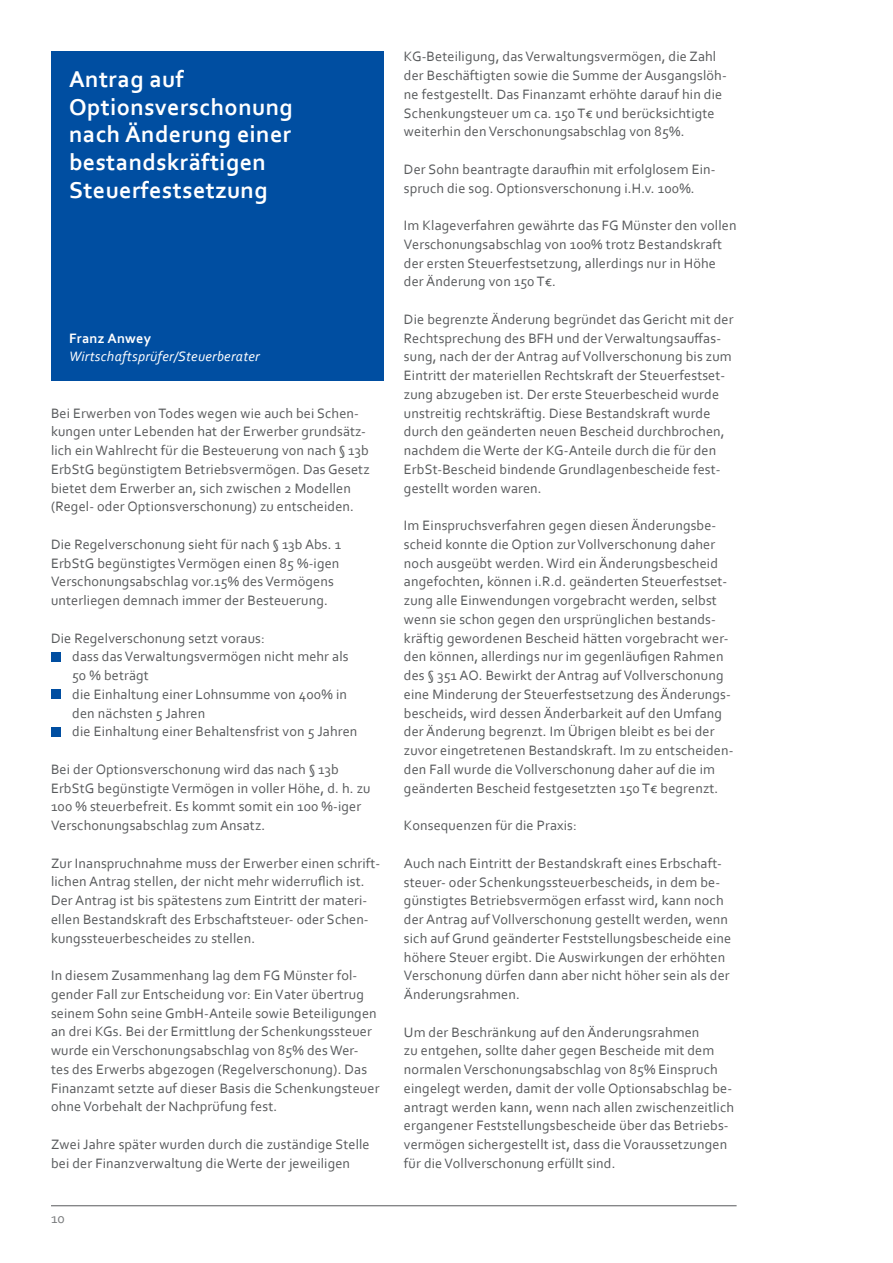
<style>
.page{position:relative;width:893px;height:1263px;background:#fff}
.page>*{position:absolute;margin:0;border:0;box-sizing:border-box;transform-origin:0 0}
.t1{font:700 24px/27.8px "Corbel";letter-spacing:.02em;color:#fff}
.t2{font:14.25px/18.8px "Corbel";letter-spacing:.01em;color:#57595b}
.t3{font:italic 14.25px "Corbel";letter-spacing:.02em;color:#fff}
.t4{font:700 14.25px "Corbel";letter-spacing:.02em;color:#fff}
.t5{font:14.25px "Corbel";color:#787a7c}
</style>
<div class="page">
<hr style="left:51px;top:1205px;width:686px;height:1px;background:#57595b">
<div style="left:51px;top:51px;width:332px;height:329px;background:#004ea1"></div>
<div style="left:51px;top:652px;width:9px;height:9px;background:#004ea1"></div>
<div style="left:51px;top:690px;width:9px;height:9px;background:#004ea1"></div>
<div style="left:51px;top:727px;width:9px;height:9px;background:#004ea1"></div>
<h1 class="t1" style="left:69px;top:64px;width:225px">Antrag auf<br>Optionsverschonung nach Änderung einer bestandskräftigen<br>Steuerfestsetzung</h1>
<p class="t4" style="left:69px;top:329px;width:83px">Franz Anwey</p>
<p class="t3" style="left:69px;top:348px;width:192px">Wirtschaftsprüfer/Steuerberater</p>
<p class="t2" style="left:51px;top:403px;width:320px">Bei Erwerben von Todes wegen wie auch bei Schen&shy;kungen unter Lebenden hat der Erwerber grundsätz&shy;lich ein Wahlrecht für die Besteuerung von nach § 13b ErbStG begünstigtem Betriebsvermögen. Das Gesetz bietet dem Erwerber an, sich zwischen 2 Modellen (Regel- oder Optionsverschonung) zu entscheiden.</p>
<p class="t2" style="left:51px;top:534px;width:292px">Die Regelverschonung sieht für nach § 13b Abs. 1<br>ErbStG begünstigtes Vermögen einen 85 %-igen Verschonungsabschlag vor.15% des Vermögens unterliegen demnach immer der Besteuerung.</p>
<p class="t2" style="left:72px;top:628px;width:287px;text-indent:-21px">Die Regelverschonung setzt voraus:<br>dass das Verwaltungsvermögen nicht mehr als 50 % beträgt<br>die Einhaltung einer Lohnsumme von 400% in den nächsten 5 Jahren<br>die Einhaltung einer Behaltensfrist von 5 Jahren</p>
<p class="t2" style="left:51px;top:759px;width:321px">Bei der Optionsverschonung wird das nach § 13b ErbStG begünstigte Vermögen in voller Höhe, d. h. zu 100 % steuerbefreit. Es kommt somit ein 100 %-iger Verschonungsabschlag zum Ansatz.</p>
<p class="t2" style="left:51px;top:853px;width:331px">Zur Inanspruchnahme muss der Erwerber einen schrift&shy;lichen Antrag stellen, der nicht mehr widerruflich ist.<br>Der Antrag ist bis spätestens zum Eintritt der materi&shy;ellen Bestandskraft des Erbschaftsteuer- oder Schen&shy;kungssteuerbescheides zu stellen.</p>
<p class="t2" style="left:51px;top:966px;width:330px">In diesem Zusammenhang lag dem FG Münster fol&shy;gender Fall zur Entscheidung vor: Ein Vater übertrug seinem Sohn seine GmbH-Anteile sowie Beteiligungen an drei KGs. Bei der Ermittlung der Schenkungssteuer wurde ein Verschonungsabschlag von 85% des Wer&shy;tes des Erwerbs abgezogen (Regelverschonung). Das Finanzamt setzte auf dieser Basis die Schenkungsteuer ohne Vorbehalt der Nachprüfung fest.</p>
<p class="t2" style="left:51px;top:1134px;width:320px">Zwei Jahre später wurden durch die zuständige Stelle bei der Finanzverwaltung die Werte der jeweiligen</p>
<p class="t5" style="left:51px;top:1209px;width:15px">10</p>
<p class="t2" style="left:404px;top:47px;width:324px">KG-Beteiligung, das Verwaltungsvermögen, die Zahl der Beschäftigten sowie die Summe der Ausgangslöh&shy;ne festgestellt. Das Finanzamt erhöhte darauf hin die Schenkungsteuer um ca. 150 T€ und berücksichtigte weiterhin den Verschonungsabschlag von 85%.</p>
<p class="t2" style="left:404px;top:159px;width:313px">Der Sohn beantragte daraufhin mit erfolglosem Ein&shy;spruch die sog. Optionsverschonung i.H.v. 100%.</p>
<p class="t2" style="left:404px;top:216px;width:334px">Im Klageverfahren gewährte das FG Münster den vollen Verschonungsabschlag von 100% trotz Bestandskraft der ersten Steuerfestsetzung, allerdings nur in Höhe der Änderung von 150 T€.</p>
<p class="t2" style="left:404px;top:309px;width:331px">Die begrenzte Änderung begründet das Gericht mit der Rechtsprechung des BFH und der Verwaltungsauffas&shy;sung, nach der der Antrag auf Vollverschonung bis zum Eintritt der materiellen Rechtskraft der Steuerfestset&shy;zung abzugeben ist. Der erste Steuerbescheid wurde unstreitig rechtskräftig. Diese Bestandskraft wurde durch den geänderten neuen Bescheid durchbrochen, nachdem die Werte der KG-Anteile durch die für den ErbSt-Bescheid bindende Grundlagenbescheide fest&shy;gestellt worden waren.</p>
<p class="t2" style="left:404px;top:516px;width:331px">Im Einspruchsverfahren gegen diesen Änderungsbe&shy;scheid konnte die Option zur Vollverschonung daher noch ausgeübt werden. Wird ein Änderungsbescheid angefochten, können i.R.d. geänderten Steuerfestset&shy;zung alle Einwendungen vorgebracht werden, selbst wenn sie schon gegen den ursprünglichen bestands&shy;kräftig gewordenen Bescheid hätten vorgebracht wer&shy;den können, allerdings nur im gegenläufigen Rahmen des § 351 AO. Bewirkt der Antrag auf Vollverschonung eine Minderung der Steuerfestsetzung des Änderungs&shy;bescheids, wird dessen Änderbarkeit auf den Umfang der Änderung begrenzt. Im Übrigen bleibt es bei der zuvor eingetretenen Bestandskraft. Im zu entscheiden&shy;den Fall wurde die Vollverschonung daher auf die im geänderten Bescheid festgesetzten 150 T€ begrenzt.</p>
<p class="t2" style="left:404px;top:816px;width:174px">Konsequenzen für die Praxis:</p>
<p class="t2" style="left:404px;top:853px;width:329px">Auch nach Eintritt der Bestandskraft eines Erbschaft&shy;steuer- oder Schenkungssteuerbescheids, in dem be&shy;günstigtes Betriebsvermögen erfasst wird, kann noch der Antrag auf Vollverschonung gestellt werden, wenn sich auf Grund geänderter Feststellungsbescheide eine höhere Steuer ergibt. Die Auswirkungen der erhöhten Verschonung dürfen dann aber nicht höher sein als der Änderungsrahmen.</p>
<p class="t2" style="left:404px;top:1022px;width:332px">Um der Beschränkung auf den Änderungsrahmen<br>zu entgehen, sollte daher gegen Bescheide mit dem normalen Verschonungsabschlag von 85% Einspruch eingelegt werden, damit der volle Optionsabschlag be&shy;antragt werden kann, wenn nach allen zwischenzeitlich ergangener Feststellungsbescheide über das Betriebs&shy;vermögen sichergestellt ist, dass die Voraussetzungen für die Vollverschonung erfüllt sind.</p>
</div>
